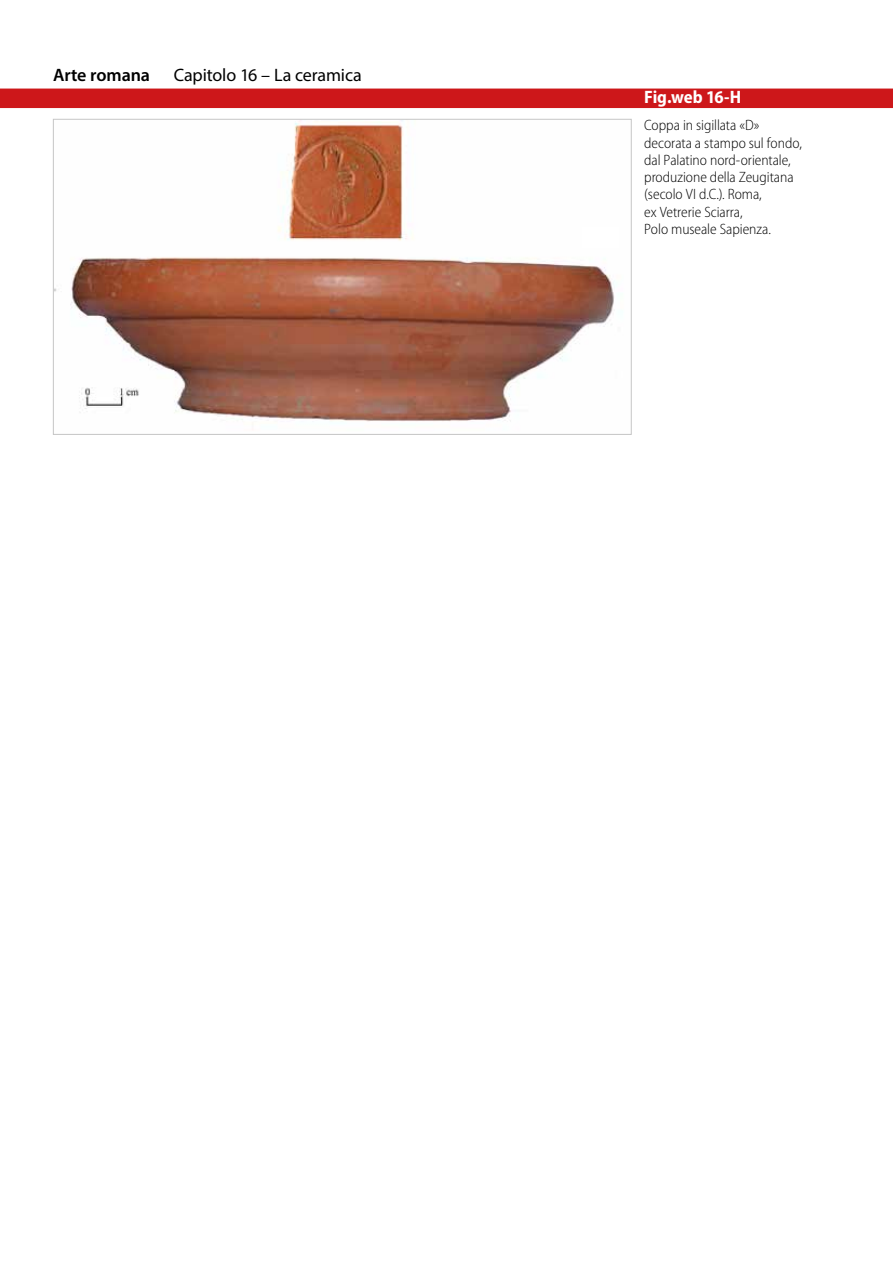
<style>
.page{position:relative;width:893px;height:1263px;background:#fff}
.page>*{position:absolute;margin:0;border:0;box-sizing:border-box;transform-origin:0 0}
.t1{font:18px "Myriad Pro";letter-spacing:-.005em;color:#000}
.t2{font:700 semi-condensed 18px "Myriad Pro";letter-spacing:-.015em;color:#fff}
.t3{font:600 18px "Myriad Pro";letter-spacing:-.005em;color:#000}
.t4{font:300 semi-condensed 15px/17.2px "Myriad Pro";color:#000}
</style>
<div class="page">
<div style="left:0;top:89px;width:893px;height:19px;background:#cd171a"></div>
<img style="left:55px;top:121px;width:560px;height:304px">
<div style="left:583px;top:227px;width:36px;height:21px;background:#fff"></div>
<p class="t3" style="left:53px;top:63px;width:98px">Arte romana</p>
<p class="t1" style="left:174px;top:64px;width:189px">Capitolo 16 – La ceramica</p>
<p class="t2" style="left:644px;top:87px;width:99px">Fig.web 16-H</p>
<p class="t4" style="left:644px;top:117px;width:159px">Coppa in sigillata «D» decorata a stampo sul fondo, dal Palatino nord-orientale, produzione della Zeugitana (secolo VI d.C.). Roma,<br>ex Vetrerie Sciarra,<br>Polo museale Sapienza.</p>
</div>
